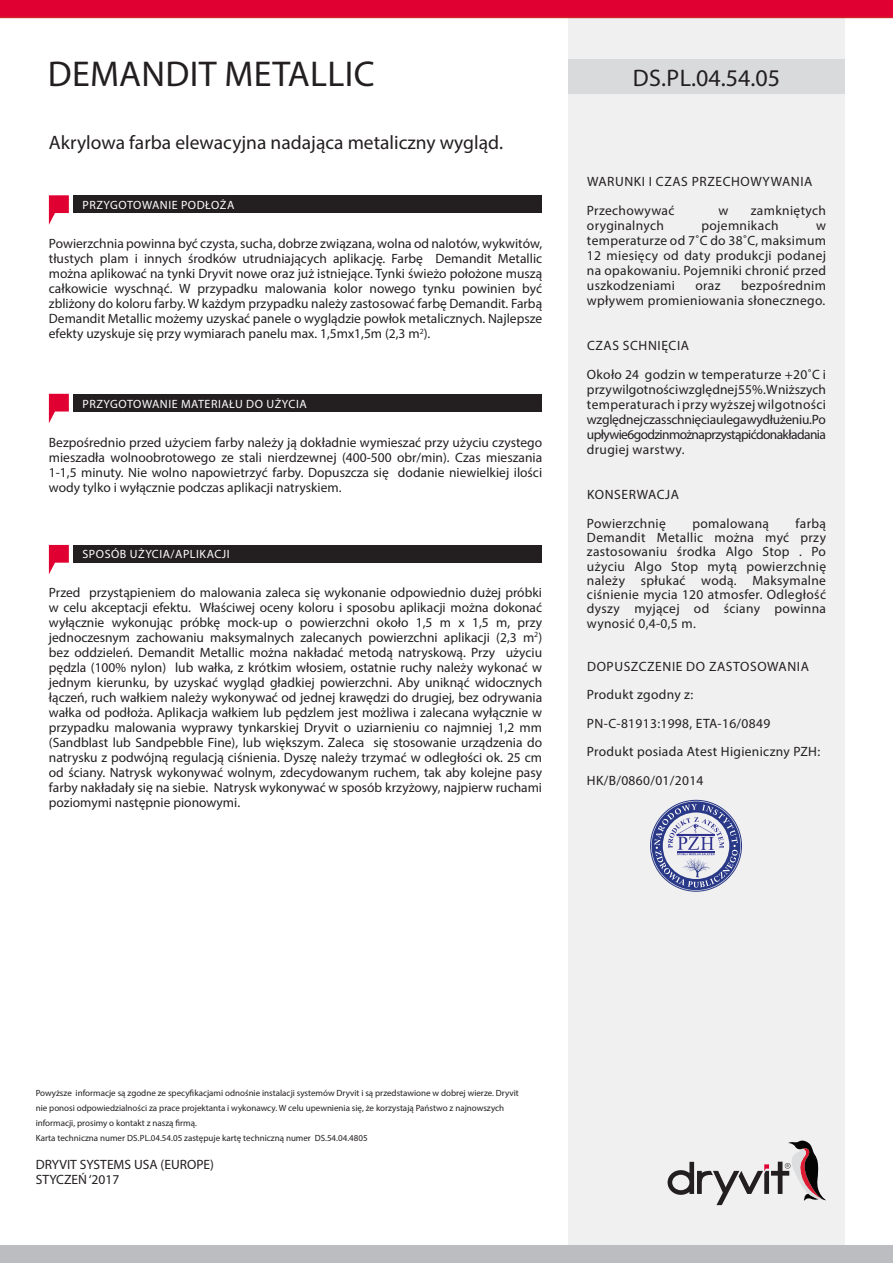
<style>
.page{position:relative;width:893px;height:1263px;background:#fff}
.page>*{position:absolute;margin:0;border:0;box-sizing:border-box;transform-origin:0 0}
.t1{font:36px "Myriad Pro";letter-spacing:.01em;color:#231f20}
.t2{font:24px "Myriad Pro";color:#231f20}
.t3{font:19.5px "Myriad Pro";color:#231f20}
.t4{font:13.5px/15px "Myriad Pro";letter-spacing:.025em;color:#231f20;text-align:justify}
.t5{font:13.5px "Myriad Pro";letter-spacing:.045em;color:#231f20}
.t6{font:13.5px/15px "Myriad Pro";color:#231f20}
.t7{font:12px "Myriad Pro";letter-spacing:.045em;color:#fff}
.t8{font:9px/15px "Myriad Pro";color:#231f20}
</style>
<div class="page">
<div style="left:568px;top:0;width:277px;height:1263px;background:#f0f0f1"></div>
<svg style="left:0;top:0;width:893px;height:18px;background:#de0230"></svg>
<div style="left:0;top:1245px;width:893px;height:18px;background:#bcbdc0"></div>
<div style="left:568px;top:59px;width:277px;height:35px;background:#d9dadc"></div>
<div style="left:73px;top:195px;width:469px;height:18px;background:#231f20"></div>
<svg style="left:49px;top:195px;width:20px;height:30px"></svg>
<div style="left:73px;top:394px;width:469px;height:18px;background:#231f20"></div>
<svg style="left:49px;top:394px;width:20px;height:29px"></svg>
<div style="left:73px;top:545px;width:469px;height:18px;background:#231f20"></div>
<svg style="left:49px;top:545px;width:20px;height:29px"></svg>
<svg style="left:668px;top:1140px;width:158px;height:65px"></svg>
<svg style="left:652px;top:801px;width:88px;height:89px"></svg>
<p class="t1" style="left:48px;top:52px;width:329px">DEMANDIT METALLIC</p>
<p class="t3" style="left:49px;top:131px;width:456px">Akrylowa farba elewacyjna nadająca metaliczny wygląd.</p>
<p class="t7" style="left:83px;top:198px;width:153px">PRZYGOTOWANIE PODŁOŻA</p>
<p class="t4" style="left:49px;top:236px;width:495px">Powierzchnia powinna być czysta, sucha, dobrze związana, wolna od nalotów, wykwitów, tłustych plam i innych środków utrudniających aplikację. Farbę Demandit Metallic można aplikować na tynki Dryvit nowe oraz już istniejące. Tynki świeżo położone muszą całkowicie wyschnąć. W przypadku malowania kolor nowego tynku powinien być zbliżony do koloru farby. W każdym przypadku należy zastosować farbę Demandit. Farbą Demandit Metallic możemy uzyskać panele o wyglądzie powłok metalicznych. Najlepsze efekty uzyskuje się przy wymiarach panelu max. 1,5mx1,5m (2,3 m<sup>2</sup>).</p>
<p class="t7" style="left:83px;top:396px;width:226px">PRZYGOTOWANIE MATERIAŁU DO UŻYCIA</p>
<p class="t4" style="left:49px;top:434px;width:495px">Bezpośrednio przed użyciem farby należy ją dokładnie wymieszać przy użyciu czystego mieszadła wolnoobrotowego ze stali nierdzewnej (400-500 obr/min). Czas mieszania 1-1,5 minuty. Nie wolno napowietrzyć farby. Dopuszcza się dodanie niewielkiej ilości wody tylko i wyłącznie podczas aplikacji natryskiem.</p>
<p class="t7" style="left:83px;top:546px;width:149px">SPOSÓB UŻYCIA/APLIKACJI</p>
<p class="t4" style="left:49px;top:585px;width:495px">Przed przystąpieniem do malowania zaleca się wykonanie odpowiednio dużej próbki w celu akceptacji efektu. Właściwej oceny koloru i sposobu aplikacji można dokonać wyłącznie wykonując próbkę mock-up o powierzchni około 1,5 m x 1,5 m, przy jednoczesnym zachowaniu maksymalnych zalecanych powierzchni aplikacji (2,3 m<sup>2</sup>) bez oddzieleń. Demandit Metallic można nakładać metodą natryskową. Przy użyciu pędzla (100% nylon) lub wałka, z krótkim włosiem, ostatnie ruchy należy wykonać w jednym kierunku, by uzyskać wygląd gładkiej powierzchni. Aby uniknąć widocznych łączeń, ruch wałkiem należy wykonywać od jednej krawędzi do drugiej, bez odrywania wałka od podłoża. Aplikacja wałkiem lub pędzlem jest możliwa i zalecana wyłącznie w przypadku malowania wyprawy tynkarskiej Dryvit o uziarnieniu co najmniej 1,2 mm (Sandblast lub Sandpebble Fine), lub większym. Zaleca się stosowanie urządzenia do natrysku z podwójną regulacją ciśnienia. Dyszę należy trzymać w odległości ok. 25 cm od ściany. Natrysk wykonywać wolnym, zdecydowanym ruchem, tak aby kolejne pasy farby nakładały się na siebie. Natrysk wykonywać w sposób krzyżowy, najpierw ruchami poziomymi następnie pionowymi.</p>
<p class="t2" style="left:633px;top:63px;width:149px">DS.PL.04.54.05</p>
<p class="t5" style="left:587px;top:173px;width:227px">WARUNKI I CZAS PRZECHOWYWANIA</p>
<p class="t4" style="left:587px;top:203px;width:89px">Przechowywać</p>
<p class="t4" style="left:719px;top:203px;width:11px">w</p>
<p class="t4" style="left:751px;top:203px;width:77px">zamkniętych</p>
<p class="t4" style="left:587px;top:218px;width:78px">oryginalnych</p>
<p class="t4" style="left:701px;top:218px;width:79px">pojemnikach</p>
<p class="t4" style="left:587px;top:218px;width:241px;text-indent:229px">w temperaturze od 7˚C do 38˚C, maksimum 12 miesięcy od daty produkcji podanej na opakowaniu. Pojemniki chronić przed uszkodzeniami</p>
<p class="t4" style="left:587px;top:278px;width:241px;text-align:right">bezpośrednim<br>wpływem promieniowania słonecznego.</p>
<p class="t5" style="left:587px;top:337px;width:104px">CZAS SCHNIĘCIA</p>
<p class="t4" style="left:587px;top:367px;width:241px">Około 24 godzin w temperaturze +20˚C i przy wilgotności względnej 55%. W niższych temperaturach i przy wyższej wilgotności względnej czas schnięcia ulega wydłużeniu. Po upływie 6 godzin można przystąpić do nakładania drugiej warstwy.</p>
<p class="t5" style="left:587px;top:486px;width:93px">KONSERWACJA</p>
<p class="t4" style="left:587px;top:516px;width:80px">Powierzchnię</p>
<p class="t4" style="left:692px;top:516px;width:78px">pomalowaną</p>
<p class="t4" style="left:695px;top:278px;width:27px">oraz</p>
<p class="t4" style="left:587px;top:516px;width:241px;line-height:14.2px;text-indent:209px">farbą Demandit Metallic można myć przy zastosowaniu środka Algo Stop . Po użyciu Algo Stop mytą powierzchnię należy spłukać wodą. Maksymalne ciśnienie mycia 120 atmosfer. Odległość dyszy myjącej od ściany powinna wynosić 0,4-0,5 m.</p>
<p class="t5" style="left:587px;top:658px;width:223px">DOPUSZCZENIE DO ZASTOSOWANIA</p>
<p class="t4" style="left:587px;top:687px;width:108px">Produkt zgodny z:</p>
<p class="t4" style="left:587px;top:716px;width:185px">PN-C-81913:1998, ETA-16/0849</p>
<p class="t4" style="left:587px;top:744px;width:235px">Produkt posiada Atest Higieniczny PZH:</p>
<p class="t4" style="left:587px;top:773px;width:118px">HK/B/0860/01/2014</p>
<p class="t8" style="left:36px;top:1085px;width:485px">Powyższe informacje są zgodne ze specyfikacjami odnośnie instalacji systemów Dryvit i są przedstawione w dobrej wierze. Dryvit nie ponosi odpowiedzialności za prace projektanta i wykonawcy. W celu upewnienia się, że korzystają Państwo z najnowszych informacji, prosimy o kontakt z naszą firmą.</p>
<p class="t8" style="left:36px;top:1130px;width:333px">Karta techniczna numer DS.PL.04.54.05 zastępuje kartę techniczną numer DS.54.04.4805</p>
<p class="t6" style="left:36px;top:1156px;width:180px">DRYVIT SYSTEMS USA (EUROPE)<br>STYCZEŃ ‘2017</p>
</div>
